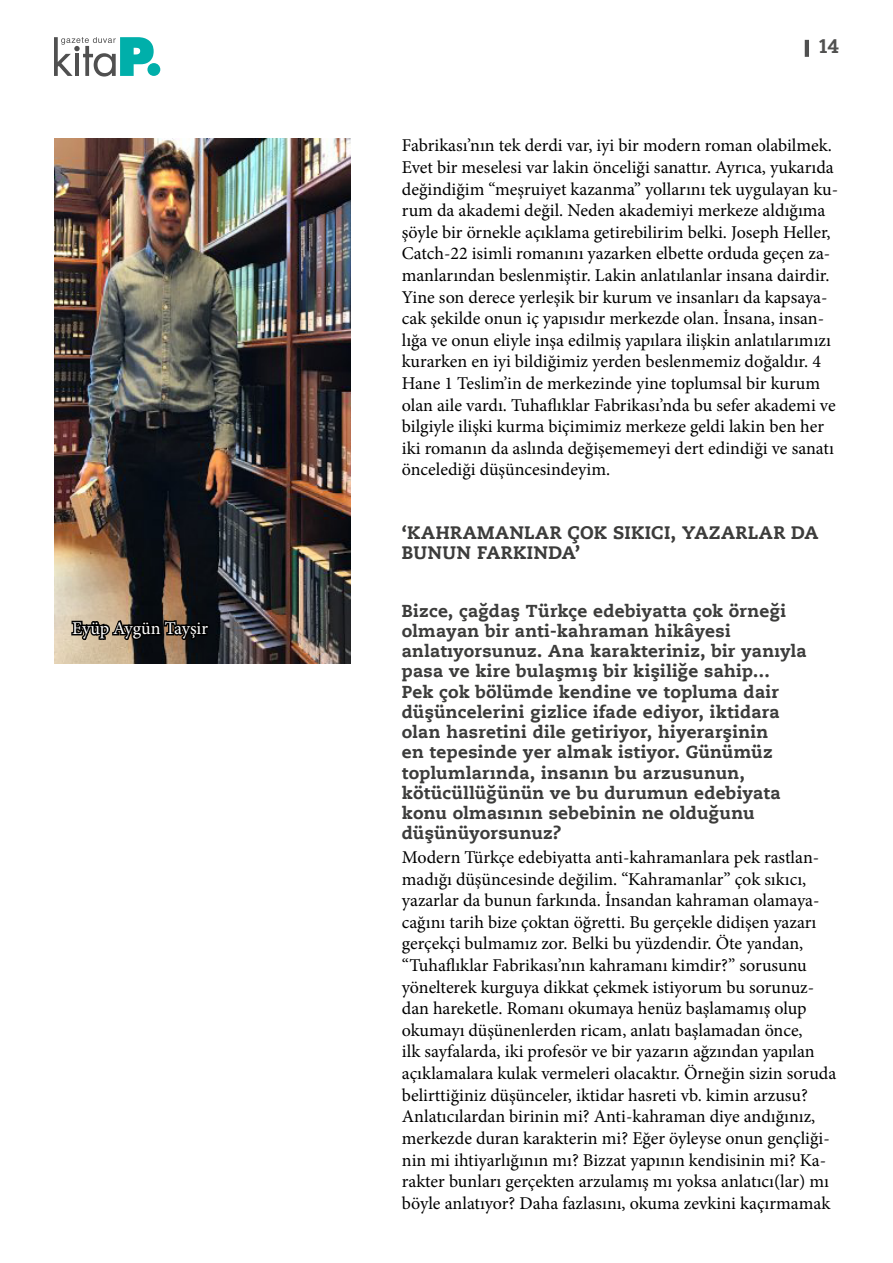
<style>
.page{position:relative;width:893px;height:1263px;background:#fff}
.page>*{position:absolute;margin:0;border:0;box-sizing:border-box;transform-origin:0 0}
.t1{font:500 21px "Pridi";color:#515150}
.t2{font:18px/21.6px "Minion Pro";color:#000}
.t3{font:700 18px/20.2px "Caecilia LT Std Roman";letter-spacing:.03em;color:#3c3c3b}
.t4{font:18px "Minion Pro";color:#fff}
.t5{font:700 17.25px/20.2px "Caecilia LT Std Roman";letter-spacing:.015em;color:#3c3c3b}
</style>
<div class="page">
<svg style="left:54px;top:37px;width:100px;height:40px"></svg>
<div style="left:147px;top:63px;width:13px;height:13px;background:#00afaa;border-radius:50%"></div>
<hr style="left:805px;top:40px;width:4px;height:17px;background:#505050">
<img style="left:54px;top:138px;width:297px;height:525px">
<svg style="left:70px;top:606px;width:141px;height:36px;background:#534a3e"></svg>
<p class="t4" style="left:72px;top:616px;width:137px">Eyüp Aygün Tayşir</p>
<p class="t1" style="left:819px;top:31px;width:22px">14</p>
<p class="t2" style="left:402px;top:135px;width:438px">Fabrikası’nın tek derdi var, iyi bir modern roman olabilmek.<br>Evet bir meselesi var lakin önceliği sanattır. Ayrıca, yukarıda değindiğim “meşruiyet kazanma” yollarını tek uygulayan ku&shy;rum da akademi değil. Neden akademiyi merkeze aldığıma şöyle bir örnekle açıklama getirebilirim belki. Joseph Heller, Catch-22 isimli romanını yazarken elbette orduda geçen za&shy;manlarından beslenmiştir. Lakin anlatılanlar insana dairdir.<br>Yine son derece yerleşik bir kurum ve insanları da kapsaya&shy;cak şekilde onun iç yapısıdır merkezde olan. İnsana, insan&shy;lığa ve onun eliyle inşa edilmiş yapılara ilişkin anlatılarımızı kurarken en iyi bildiğimiz yerden beslenmemiz doğaldır. 4<br>Hane 1 Teslim’in de merkezinde yine toplumsal bir kurum olan aile vardı. Tuhaflıklar Fabrikası’nda bu sefer akademi ve bilgiyle ilişki kurma biçimimiz merkeze geldi lakin ben her iki romanın da aslında değişememeyi dert edindiği ve sanatı öncelediği düşüncesindeyim.</p>
<p class="t3" style="left:402px;top:522px;width:418px">‘KAHRAMANLAR ÇOK SIKICI, YAZARLAR DA<br>BUNUN FARKINDA’</p>
<p class="t5" style="left:402px;top:600px;width:406px">Bizce, çağdaş Türkçe edebiyatta çok örneği olmayan bir anti-kahraman hikâyesi anlatıyorsunuz. Ana karakteriniz, bir yanıyla pasa ve kire bulaşmış bir kişiliğe sahip…<br>Pek çok bölümde kendine ve topluma dair düşüncelerini gizlice ifade ediyor, iktidara olan hasretini dile getiriyor, hiyerarşinin<br>en tepesinde yer almak istiyor. Günümüz toplumlarında, insanın bu arzusunun, kötücüllüğünün ve bu durumun edebiyata konu olmasının sebebinin ne olduğunu düşünüyorsunuz?</p>
<p class="t2" style="left:402px;top:846px;width:436px">Modern Türkçe edebiyatta anti-kahramanlara pek rastlan&shy;madığı düşüncesinde değilim. “Kahramanlar” çok sıkıcı, yazarlar da bunun farkında. İnsandan kahraman olamaya&shy;cağını tarih bize çoktan öğretti. Bu gerçekle didişen yazarı gerçekçi bulmamız zor. Belki bu yüzdendir. Öte yandan, “Tuhaflıklar Fabrikası’nın kahramanı kimdir?” sorusunu yönelterek kurguya dikkat çekmek istiyorum bu sorunuz&shy;dan hareketle. Romanı okumaya henüz başlamamış olup okumayı düşünenlerden ricam, anlatı başlamadan önce,<br>ilk sayfalarda, iki profesör ve bir yazarın ağzından yapılan açıklamalara kulak vermeleri olacaktır. Örneğin sizin soruda belirttiğiniz düşünceler, iktidar hasreti vb. kimin arzusu?<br>Anlatıcılardan birinin mi? Anti-kahraman diye andığınız, merkezde duran karakterin mi? Eğer öyleyse onun gençliği&shy;nin mi ihtiyarlığının mı? Bizzat yapının kendisinin mi? Ka&shy;rakter bunları gerçekten arzulamış mı yoksa anlatıcı(lar) mı böyle anlatıyor? Daha fazlasını, okuma zevkini kaçırmamak</p>
</div>
